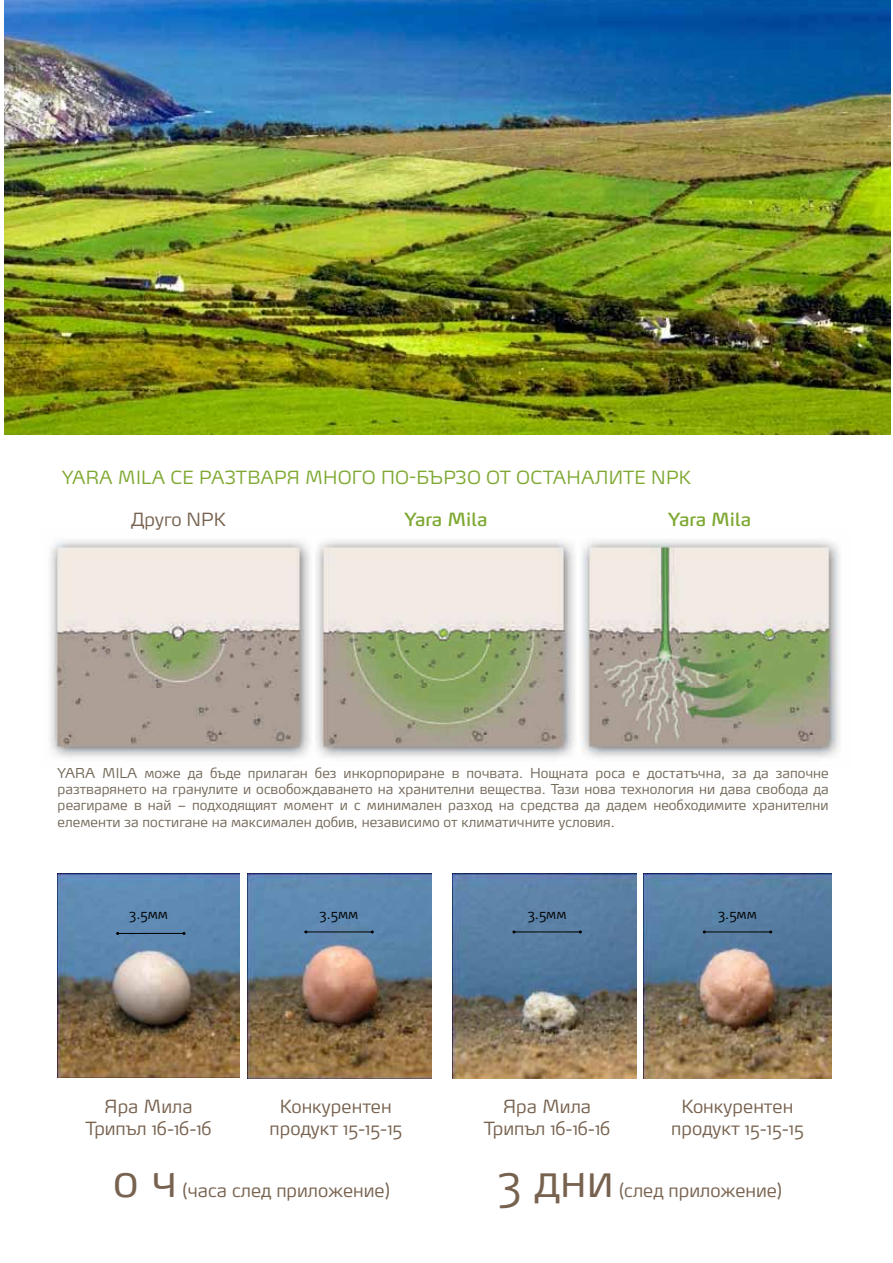
<style>
.page{position:relative;width:893px;height:1263px;background:#fff}
.page>*{position:absolute;margin:0;border:0;box-sizing:border-box;transform-origin:0 0}
.t1{font:300 45px "Max Pro";color:#77624f}
.t2{font:300 18px/21.6px "Max Pro";color:#77624f;text-align:center}
.t3{font:300 18px "Max Pro";letter-spacing:.01em;color:#7ea831}
.t4{font:18px "Max Pro";color:#7ea831}
.t5{font:300 13.5px/16.2px "Max Pro";color:#716656;text-align:justify}
.t6{font:300 13.5px "Max Pro";color:#000}
</style>
<div class="page">
<img style="left:5px;top:0;width:885px;height:435px">
<img style="left:50px;top:540px;width:790px;height:218px">
<img style="left:58px;top:873px;width:181px;height:204px">
<img style="left:247px;top:873px;width:184px;height:205px">
<img style="left:452px;top:873px;width:184px;height:205px">
<img style="left:644px;top:873px;width:187px;height:205px">
<hr style="left:118px;top:933px;width:66px;height:1px;background:#000">
<hr style="left:306px;top:932px;width:66px;height:1px;background:#000">
<hr style="left:514px;top:932px;width:66px;height:1px;background:#000">
<hr style="left:704px;top:932px;width:67px;height:1px;background:#000">
<h2 class="t3" style="left:62px;top:463px;width:25px">YARA</h2>
<h2 class="t3" style="left:118px;top:463px;width:29px">MILA</h2>
<h2 class="t3" style="left:171px;top:463px;width:42px">СЕ РАЗТВАРЯ</h2>
<h2 class="t3" style="left:305px;top:463px;width:15px">МНОГО</h2>
<h2 class="t3" style="left:381px;top:463px;width:75px">ПО-БЪРЗО</h2>
<h2 class="t3" style="left:486px;top:463px;width:44px">ОТ ОСТАНАЛИТЕ</h2>
<h2 class="t3" style="left:651px;top:463px;width:41px">NPK</h2>
<h2 class="t2" style="left:131px;top:507px;width:96px">ДРУГО NPK</h2>
<h2 class="t4" style="left:404px;top:504px;width:85px">Yara Mila</h2>
<h2 class="t4" style="left:668px;top:504px;width:85px">Yara Mila</h2>
<p class="t5" style="left:58px;top:763px;width:773px">YARA MILA МОЖЕ ДА БЪДЕ ПРИЛАГАН БЕЗ ИНКОРПОРИРАНЕ В ПОЧВАТА. НОЩНАТА РОСА Е ДОСТАТЪЧНА, ЗА ДА ЗАПОЧНЕ РАЗТВАРЯНЕТО НА ГРАНУЛИТЕ И ОСВОБОЖДАВАНЕТО НА ХРАНИТЕЛНИ ВЕЩЕСТВА. ТАЗИ НОВА ТЕХНОЛОГИЯ НИ ДАВА СВОБОДА ДА РЕАГИРАМЕ В НАЙ – ПОДХОДЯЩИЯТ МОМЕНТ И С МИНИМАЛЕН РАЗХОД НА СРЕДСТВА ДА ДАДЕМ НЕОБХОДИМИТЕ ХРАНИТЕЛНИ ЕЛЕМЕНТИ ЗА ПОСТИГАНЕ НА МАКСИМАЛЕН ДОБИВ, НЕЗАВИСИМО ОТ КЛИМАТИЧНИТЕ УСЛОВИЯ.</p>
<p class="t6" style="left:129px;top:903px;width:40px">3.5ММ</p>
<p class="t6" style="left:320px;top:903px;width:40px">3.5ММ</p>
<p class="t6" style="left:528px;top:903px;width:40px">3.5ММ</p>
<p class="t6" style="left:718px;top:903px;width:40px">3.5ММ</p>
<h2 class="t2" style="left:85px;top:1094px;width:128px">ЯРА МИЛА<br>ТРИПЪЛ 16-16-16</h2>
<h2 class="t2" style="left:270px;top:1094px;width:134px">КОНКУРЕНТЕН<br>ПРОДУКТ 15-15-15</h2>
<h2 class="t2" style="left:484px;top:1094px;width:128px">ЯРА МИЛА<br>ТРИПЪЛ 16-16-16</h2>
<h2 class="t2" style="left:671px;top:1094px;width:134px">КОНКУРЕНТЕН<br>ПРОДУКТ 15-15-15</h2>
<h1 class="t1" style="left:113px;top:1143px;width:65px">0 Ч</h1>
<h2 class="t2" style="left:182px;top:1178px;width:210px">(ЧАСА СЛЕД ПРИЛОЖЕНИЕ)</h2>
<h1 class="t1" style="left:498px;top:1143px;width:117px">3 ДНИ</h1>
<h2 class="t2" style="left:619px;top:1178px;width:165px">(СЛЕД ПРИЛОЖЕНИЕ)</h2>
</div>
